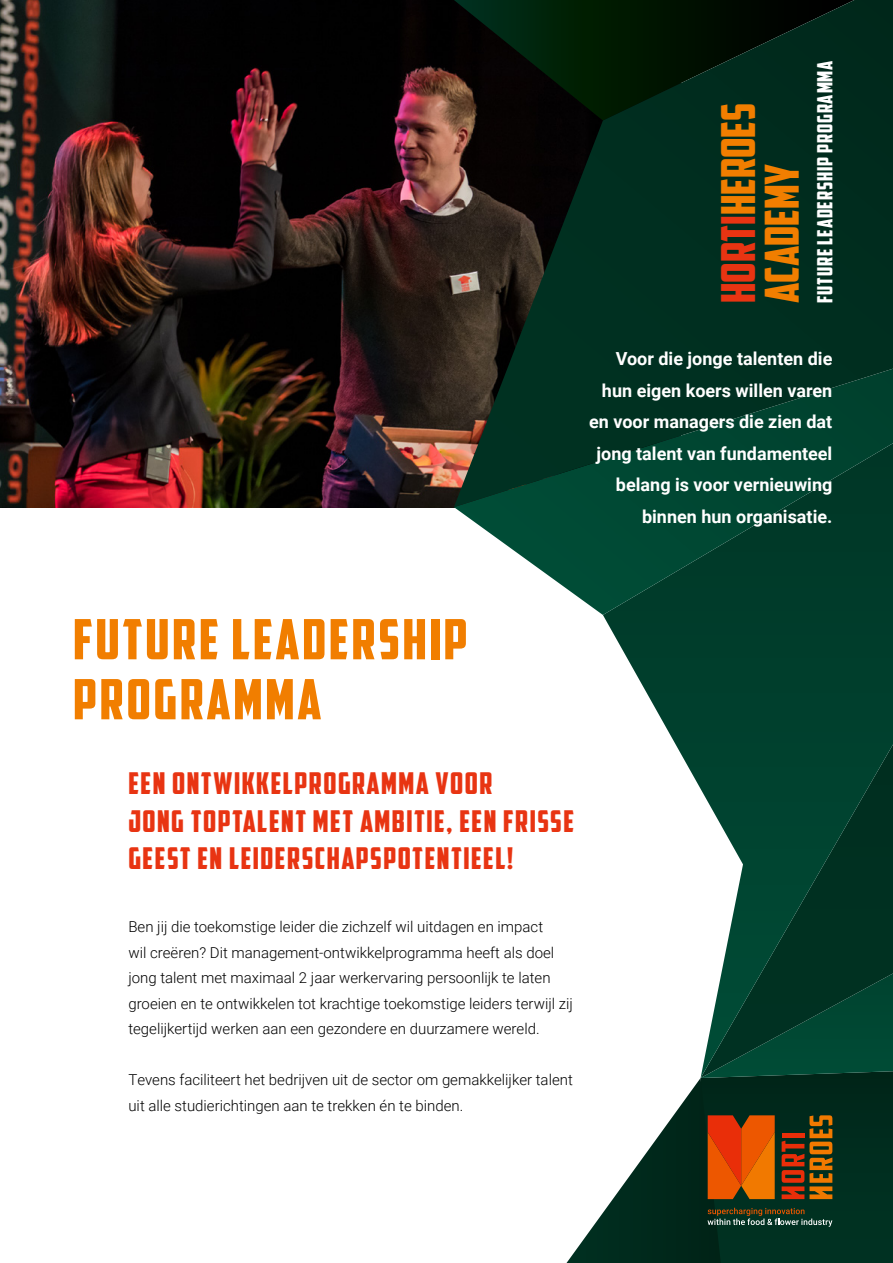
<style>
.page{position:relative;width:893px;height:1263px;background:#fff}
.page>*{position:absolute;margin:0;border:0;box-sizing:border-box;transform-origin:0 0}
.t1{font:55.5px/60px "American Captain";letter-spacing:.05em;color:#f17e00}
.t2{font:46.8px/43.8px "American Captain";color:#f17e00}
.t3{font:30px/37.5px "American Captain";letter-spacing:.05em;color:#e83412}
.t4{font:21px "American Captain";letter-spacing:.04em;color:#fff}
.t5{font:700 18px/31.5px "Roboto";color:#fff;text-align:right}
.t6{font:300 15px/25.5px "Roboto";color:#000}
.s1{color:#e83412}
</style>
<div class="page">
<img style="left:0;top:0;width:454px;height:507px">
<svg style="left:603px;top:615px;width:290px;height:358px"></svg>
<svg style="left:454px;top:507px;width:439px;height:108px"></svg>
<svg style="left:454px;top:0;width:439px;height:507px;background:#072b1d"></svg>
<svg style="left:566px;top:973px;width:327px;height:290px"></svg>
<h2 class="t2" style="left:716px;top:303px;width:202px;rotate:-90deg"><span class="s1">HORTI</span>HEROES<br>ACADEMY</h2>
<h3 class="t4" style="left:812px;top:303px;width:244px;rotate:-90deg">FUTURE LEADERSHIP PROGRAMMA</h3>
<p class="t5" style="left:589px;top:343px;width:245px">Voor die jonge talenten die hun eigen koers willen varen en voor managers die zien dat jong talent van fundamenteel belang is voor vernieuwing binnen hun organisatie.</p>
<h1 class="t1" style="left:73px;top:609px;width:396px">FUTURE LEADERSHIP<br>PROGRAMMA</h1>
<h3 class="t3" style="left:128px;top:764px;width:447px">EEN ONTWIKKELPROGRAMMA VOOR<br>JONG TOPTALENT MET AMBITIE, EEN FRISSE<br>GEEST EN LEIDERSCHAPSPOTENTIEEL!</h3>
<p class="t6" style="left:128px;top:914px;width:446px">Ben jij die toekomstige leider die zichzelf wil uitdagen en impact<br>wil creëren? Dit management-ontwikkelprogramma heeft als doel jong talent met maximaal 2 jaar werkervaring persoonlijk te laten groeien en te ontwikkelen tot krachtige toekomstige leiders terwijl zij tegelijkertijd werken aan een gezondere en duurzamere wereld.</p>
<p class="t6" style="left:128px;top:1067px;width:446px">Tevens faciliteert het bedrijven uit de sector om gemakkelijker talent uit alle studierichtingen aan te trekken én te binden.</p>
</div>
